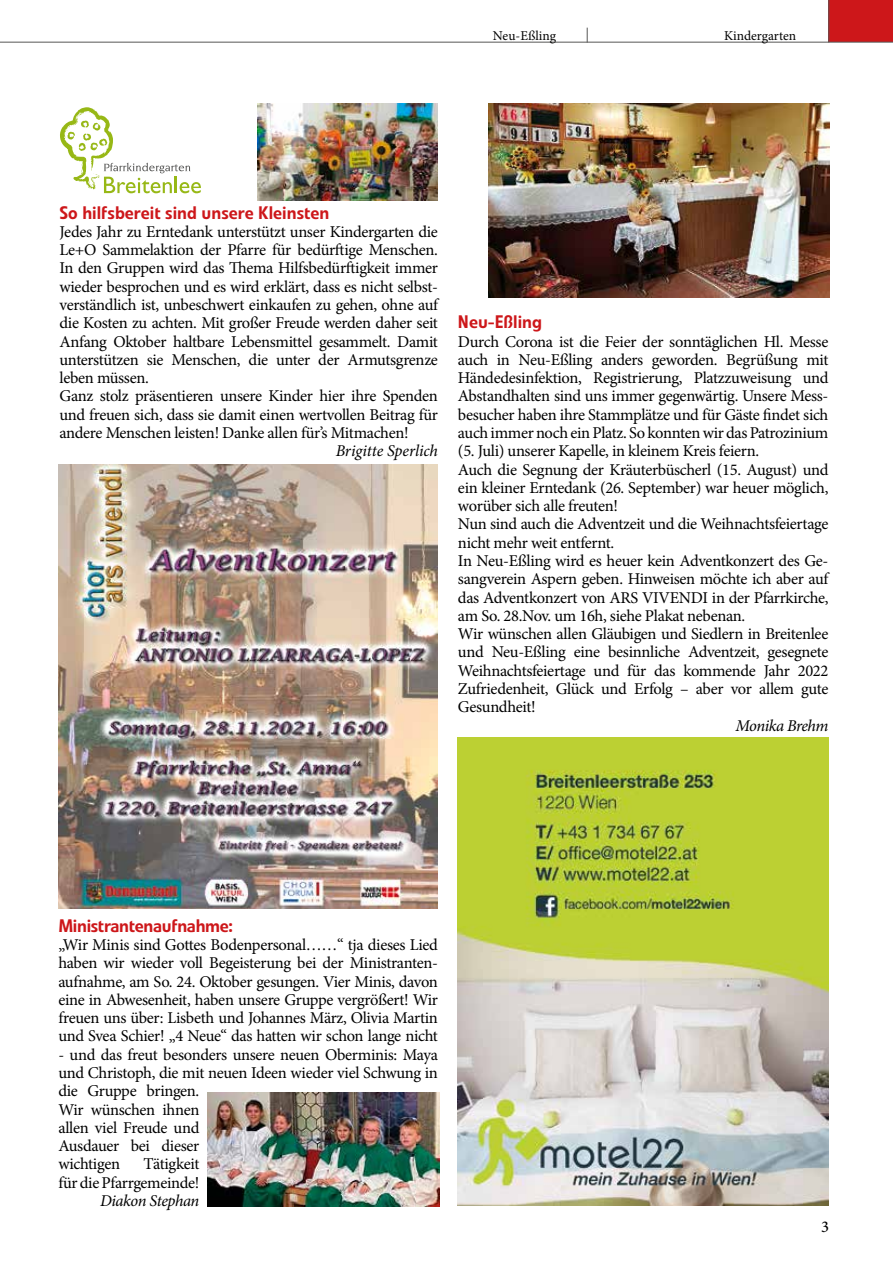
<style>
.page{position:relative;width:893px;height:1263px;background:#fff}
.page>*{position:absolute;margin:0;border:0;box-sizing:border-box;transform-origin:0 0}
.t1{font:500 18px "Linotype Veto";color:#cd171a}
.t2{font:500 18px "Linotype Veto";letter-spacing:-.02em;color:#cd171a}
.t3{font:16.5px/18.3px "Minion Pro";letter-spacing:-.02em;color:#000}
.t4{font:italic 16.5px "Minion Pro";letter-spacing:-.025em;color:#000}
.t5{font:500 16.5px "Minion Pro";color:#000}
.t6{font:13.5px "Minion Pro";color:#000}
</style>
<div class="page">
<div style="left:829px;top:0;width:64px;height:42px;background:#cd171a"></div>
<svg style="left:587px;top:28px;width:1px;height:14px"></svg>
<hr style="left:828px;top:0;width:1px;height:43px;background:#575756">
<hr style="left:0;top:42px;width:893px;height:1px;background:#575756">
<svg style="left:60px;top:107px;width:141px;height:86px"></svg>
<img style="left:457px;top:738px;width:371px;height:468px">
<img style="left:58px;top:465px;width:380px;height:443px">
<img style="left:257px;top:103px;width:181px;height:97px">
<img style="left:489px;top:103px;width:340px;height:195px">
<img style="left:208px;top:1093px;width:231px;height:113px">
<p class="t6" style="left:493px;top:26px;width:65px">Neu-Eßling</p>
<p class="t6" style="left:724px;top:26px;width:74px">Kindergarten</p>
<p class="t1" style="left:60px;top:201px;width:272px">So hilfsbereit sind unsere Kleinsten</p>
<p class="t3" style="left:60px;top:222px;width:380px">Jedes Jahr zu Erntedank unterstützt unser Kindergarten die Le+O Sammelaktion der Pfarre für bedürftige Menschen.<br>In den Gruppen wird das Thema Hilfsbedürftigkeit immer wieder besprochen und es wird erklärt, dass es nicht selbst&shy;verständlich ist, unbeschwert einkaufen zu gehen, ohne auf die Kosten zu achten. Mit großer Freude werden daher seit Anfang Oktober haltbare Lebensmittel gesammelt. Damit unterstützen sie Menschen, die unter der Armutsgrenze leben müssen.<br>Ganz stolz präsentieren unsere Kinder hier ihre Spenden und freuen sich, dass sie damit einen wertvollen Beitrag für andere Menschen leisten! Danke allen für’s Mitmachen!</p>
<p class="t4" style="left:336px;top:440px;width:104px">Brigitte Sperlich</p>
<p class="t1" style="left:458px;top:311px;width:86px">Neu-Eßling</p>
<p class="t3" style="left:458px;top:332px;width:372px">Durch Corona ist die Feier der sonntäglichen Hl. Messe auch in Neu-Eßling anders geworden. Begrüßung mit Händedesinfektion, Registrierung, Platzzuweisung und Abstandhalten sind uns immer gegenwärtig. Unsere Mess&shy;besucher haben ihre Stammplätze und für Gäste findet sich auch immer noch ein Platz. So konnten wir das Patrozinium (5. Juli) unserer Kapelle, in kleinem Kreis feiern.<br>Auch die Segnung der Kräuterbüscherl (15. August) und ein kleiner Erntedank (26. September) war heuer möglich, worüber sich alle freuten!<br>Nun sind auch die Adventzeit und die Weihnachtsfeiertage nicht mehr weit entfernt.<br>In Neu-Eßling wird es heuer kein Adventkonzert des Ge&shy;sangverein Aspern geben. Hinweisen möchte ich aber auf das Adventkonzert von ARS VIVENDI in der Pfarrkirche, am So. 28.Nov. um 16h, siehe Plakat nebenan.<br>Wir wünschen allen Gläubigen und Siedlern in Breitenlee und Neu-Eßling eine besinnliche Adventzeit, gesegnete Weihnachtsfeiertage und für das kommende Jahr 2022<br>Zufriedenheit, Glück und Erfolg – aber vor allem gute Gesundheit!</p>
<p class="t4" style="left:736px;top:714px;width:94px">Monika Brehm</p>
<p class="t2" style="left:58px;top:914px;width:176px">Ministrantenaufnahme:</p>
<p class="t3" style="left:58px;top:936px;width:381px;text-align:justify">„Wir Minis sind Gottes Bodenpersonal……“ tja dieses Lied haben wir wieder voll Begeisterung bei der Ministranten&shy;aufnahme, am So. 24. Oktober gesungen. Vier Minis, davon eine in Abwesenheit, haben unsere Gruppe vergrößert! Wir freuen uns über: Lisbeth und Johannes März, Olivia Martin und Svea Schier! „4 Neue“ das hatten wir schon lange nicht</p>
<p class="t3" style="left:58px;top:1045px;width:381px">- und das freut besonders unsere neuen Oberminis: Maya und Christoph, die mit neuen Ideen wieder viel Schwung in die Gruppe bringen.<br>Wir wünschen ihnen<br>allen viel Freude und<br>Ausdauer bei dieser<br>wichtigen</p>
<p class="t3" style="left:58px;top:1155px;width:143px;text-align:right">Tätigkeit<br>für die Pfarrgemeinde!</p>
<p class="t4" style="left:100px;top:1189px;width:101px">Diakon Stephan</p>
<p class="t5" style="left:821px;top:1216px;width:9px">3</p>
</div>
